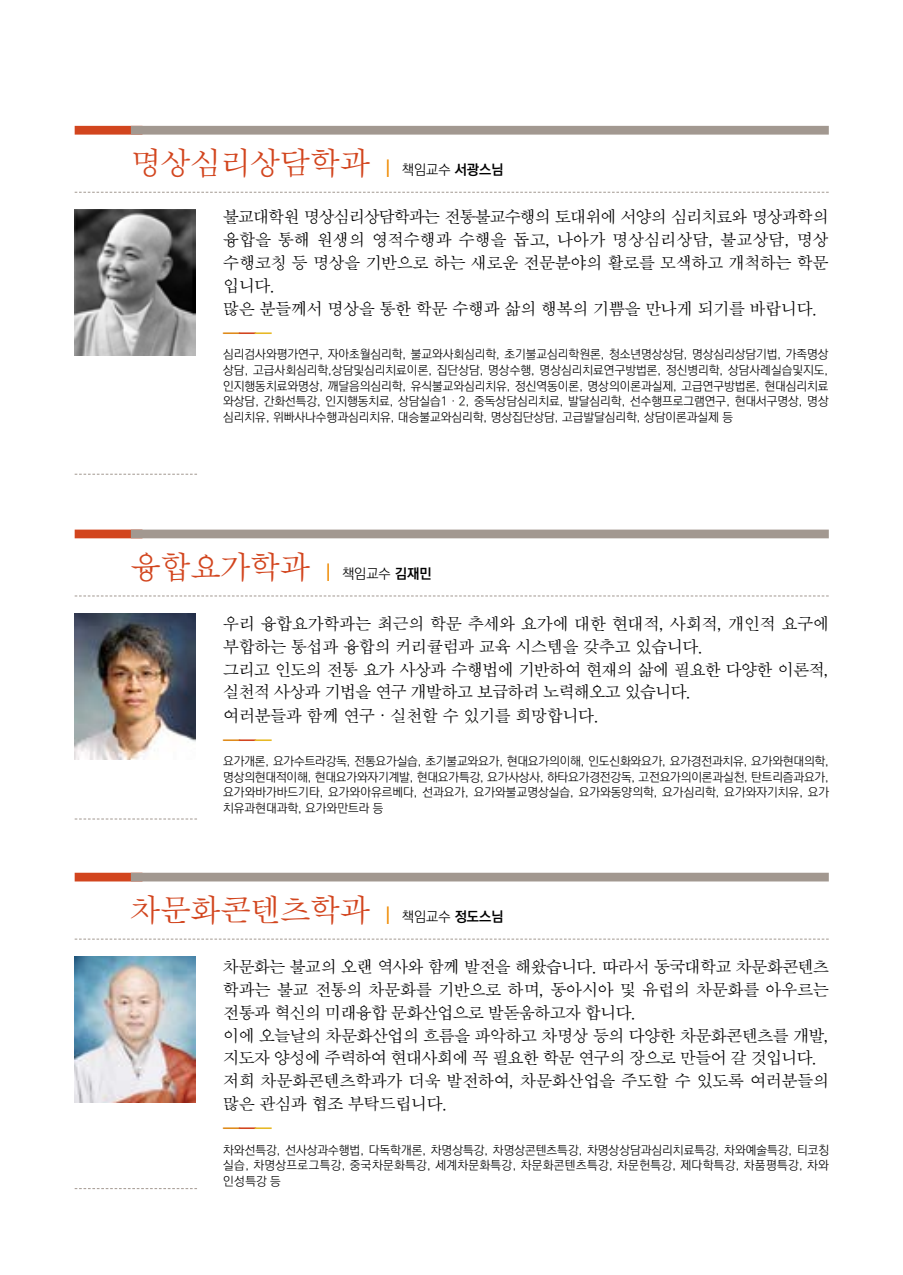
<style>
.page{position:relative;width:903px;height:1275px;background:#fff}
.page>*{position:absolute;margin:0;border:0;box-sizing:border-box;transform-origin:0 0}
.t1{font:33.25px "SD Myeongjo a Lt";color:#d2451e}
.t2{font:17.5px/22.9px "SD Myeongjo a Lt";color:#000}
.t3{font:17.5px/22.8px "SD Myeongjo a Lt";letter-spacing:-.02em;color:#000}
.t4{font:17.5px "HCR Batang";color:#df8b1c}
.t5{font:12.25px/15.8px "Ko Pub World Dotum PL";letter-spacing:.005em;color:#000;text-align:justify}
.s1{font-family:"HCR Batang";font-size:17.5px;color:#ef8a00}
.s2{font-family:"Ko Pub World Dotum PL";font-size:14px;color:#000}
.s3{font-family:"Ko Pub World Dotum PB";font-size:14px;color:#000}
.s4{color:#d2451e}
.s5{color:#e7b825}
.s6{font-family:"Ko Pub Batang PL"}
</style>
<div class="page">
<div style="left:75px;top:126px;width:67px;height:9px;background:#d2451e"></div>
<div style="left:75px;top:530px;width:67px;height:8px;background:#d2451e"></div>
<div style="left:75px;top:873px;width:67px;height:8px;background:#d2451e"></div>
<div style="left:131px;top:126px;width:698px;height:9px;background:#a29890"></div>
<div style="left:131px;top:530px;width:698px;height:8px;background:#a29890"></div>
<div style="left:131px;top:873px;width:698px;height:8px;background:#a29890"></div>
<svg style="left:75px;top:192px;width:754px;height:1px"></svg>
<svg style="left:75px;top:595px;width:754px;height:1px"></svg>
<svg style="left:75px;top:939px;width:754px;height:1px"></svg>
<svg style="left:75px;top:474px;width:122px;height:1px"></svg>
<svg style="left:75px;top:819px;width:122px;height:1px"></svg>
<svg style="left:75px;top:1188px;width:122px;height:1px"></svg>
<img style="left:75px;top:210px;width:120px;height:146px">
<img style="left:75px;top:613px;width:120px;height:146px">
<img style="left:75px;top:956px;width:120px;height:146px">
<h1 class="t1" style="left:131px;top:146px;width:374px">명상심리상담학과 <span class="s1">┃</span> <span class="s2">책임교수</span> <span class="s3">서광스님</span></h1>
<h2 class="t2" style="left:223px;top:206px;width:607px">불교대학원 명상심리상담학과는 전통불교수행의 토대위에 서양의 심리치료와 명상과학의 융합을 통해 원생의 영적수행과 수행을 돕고, 나아가 명상심리상담, 불교상담, 명상 수행코칭 등 명상을 기반으로 하는 새로운 전문분야의 활로를 모색하고 개척하는 학문 입니다.<br>많은 분들께서 명상을 통한 학문 수행과 삶의 행복의 기쁨을 만나게 되기를 바랍니다.</h2>
<h2 class="t4" style="left:223px;top:320px;width:50px">━<span class="s4">━</span><span class="s5">━</span></h2>
<p class="t5" style="left:223px;top:347px;width:607px">심리검사와평가연구, 자아초월심리학, 불교와사회심리학, 초기불교심리학원론, 청소년명상상담, 명상심리상담기법, 가족명상 상담, 고급사회심리학,상담및심리치료이론, 집단상담, 명상수행, 명상심리치료연구방법론, 정신병리학, 상담사례실습및지도, 인지행동치료와명상, 깨달음의심리학, 유식불교와심리치유, 정신역동이론, 명상의이론과실제, 고급연구방법론, 현대심리치료 와상담, 간화선특강, 인지행동치료, 상담실습1‧2, 중독상담심리치료, 발달심리학, 선수행프로그램연구, 현대서구명상, 명상 심리치유, 위빠사나수행과심리치유, 대승불교와심리학, 명상집단상담, 고급발달심리학, 상담이론과실제 등</p>
<h1 class="t1" style="left:131px;top:550px;width:302px">융합요가학과 <span class="s1">┃</span> <span class="s2">책임교수</span> <span class="s3">김재민</span></h1>
<h2 class="t2" style="left:223px;top:612px;width:607px">우리 융합요가학과는 최근의 학문 추세와 요가에 대한 현대적, 사회적, 개인적 요구에 부합하는 통섭과 융합의 커리큘럼과 교육 시스템을 갖추고 있습니다.<br>그리고 인도의 전통 요가 사상과 수행법에 기반하여 현재의 삶에 필요한 다양한 이론적, 실천적 사상과 기법을 연구 개발하고 보급하려 노력해오고 있습니다.<br>여러분들과 함께 연구<span class="s6">‧</span>실천할 수 있기를 희망합니다.</h2>
<h2 class="t4" style="left:223px;top:727px;width:50px">━<span class="s4">━</span><span class="s5">━</span></h2>
<p class="t5" style="left:223px;top:754px;width:607px">요가개론, 요가수트라강독, 전통요가실습, 초기불교와요가, 현대요가의이해, 인도신화와요가, 요가경전과치유, 요가와현대의학, 명상의현대적이해, 현대요가와자기계발, 현대요가특강, 요가사상사, 하타요가경전강독, 고전요가의이론과실천, 탄트리즘과요가, 요가와바가바드기타, 요가와아유르베다, 선과요가, 요가와불교명상실습, 요가와동양의학, 요가심리학, 요가와자기치유, 요가 치유과현대과학, 요가와만트라 등</p>
<h1 class="t1" style="left:131px;top:893px;width:374px">차문화콘텐츠학과 <span class="s1">┃</span> <span class="s2">책임교수</span> <span class="s3">정도스님</span></h1>
<p class="t3" style="left:223px;top:956px;width:607px">차문화는 불교의 오랜 역사와 함께 발전을 해왔습니다. 따라서 동국대학교 차문화콘텐츠 학과는 불교 전통의 차문화를 기반으로 하며, 동아시아 및 유럽의 차문화를 아우르는 전통과 혁신의 미래융합 문화산업으로 발돋움하고자 합니다.<br>이에 오늘날의 차문화산업의 흐름을 파악하고 차명상 등의 다양한 차문화콘텐츠를 개발, 지도자 양성에 주력하여 현대사회에 꼭 필요한 학문 연구의 장으로 만들어 갈 것입니다. 저희 차문화콘텐츠학과가 더욱 발전하여, 차문화산업을 주도할 수 있도록 여러분들의 많은 관심과 협조 부탁드립니다.</p>
<h2 class="t4" style="left:223px;top:1115px;width:50px">━<span class="s4">━</span><span class="s5">━</span></h2>
<p class="t5" style="left:223px;top:1142px;width:607px">차와선특강, 선사상과수행법, 다독학개론, 차명상특강, 차명상콘텐츠특강, 차명상상담과심리치료특강, 차와예술특강, 티코칭 실습, 차명상프로그특강, 중국차문화특강, 세계차문화특강, 차문화콘텐츠특강, 차문헌특강, 제다학특강, 차품평특강, 차와 인성특강 등</p>
</div>
